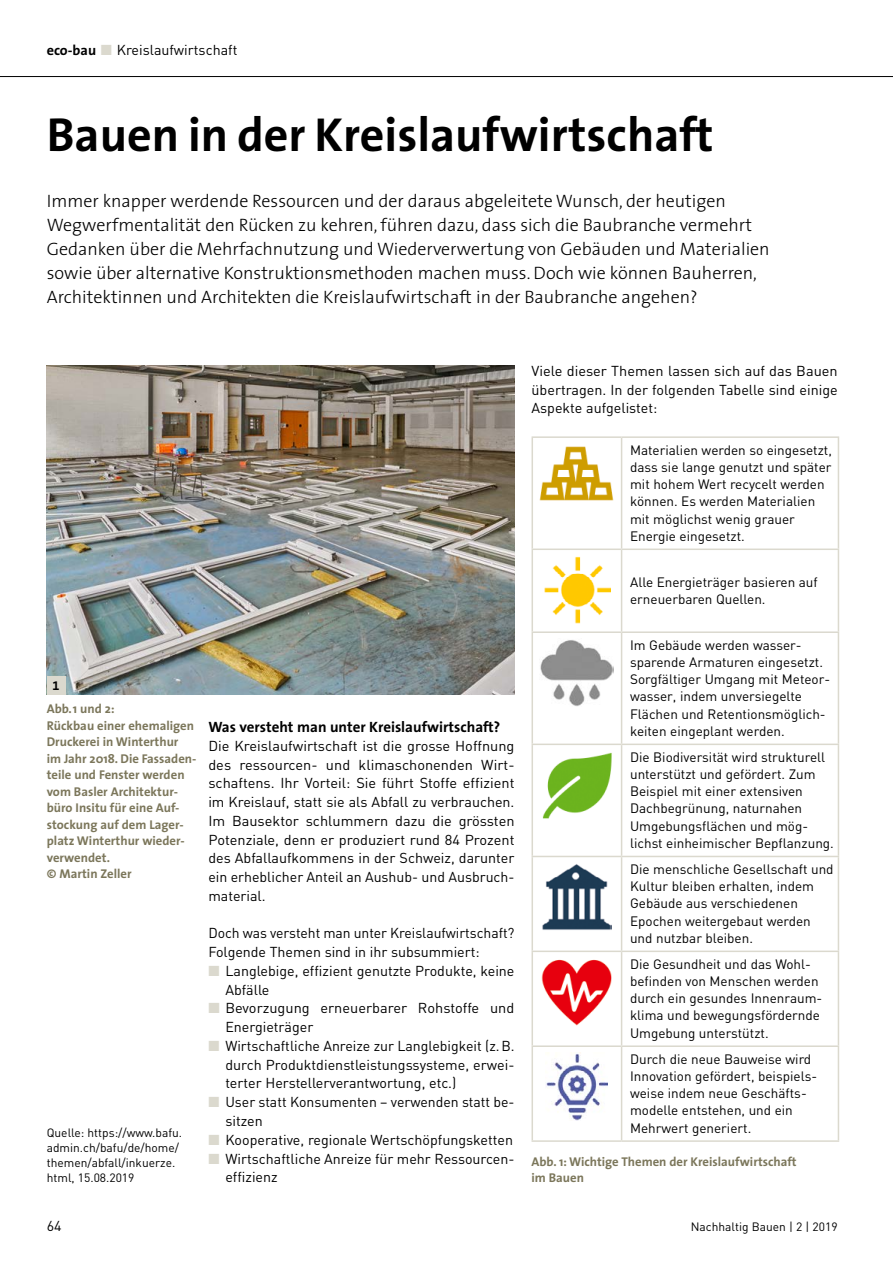
<style>
.page{position:relative;width:893px;height:1263px;background:#fff}
.page>*{position:absolute;margin:0;border:0;box-sizing:border-box;transform-origin:0 0}
.t1{font:700 48px "The Sans";color:#000}
.t2{font:300 18px/24px "The Sans";color:#000}
.t3{font:700 15px "The Sans";color:#000}
.t4{font:14.25px/18.8px "DIN";color:#000}
.t5{font:13.5px/17.2px "DIN";color:#000}
.t6{font:700 12.75px/16.5px "The Sans";color:#7b765a}
.t7{font:12.75px "The Sans Bold Expert";color:#000}
.t8{font:12px/15px "DIN";color:#000}
.s1{font-family:"The Sans";font-weight:700}
.s2{color:#dbd9ce}
</style>
<div class="page">
<hr style="left:0;top:76px;width:893px;height:1px;background:#000">
<hr style="left:531px;top:436px;width:91px;height:2px;background:#dbd9ce">
<hr style="left:531px;top:438px;width:2px;height:110px;background:#dbd9ce">
<hr style="left:622px;top:436px;width:217px;height:2px;background:#dbd9ce">
<hr style="left:621px;top:438px;width:1px;height:110px;background:#dbd9ce">
<hr style="left:838px;top:438px;width:1px;height:110px;background:#dbd9ce">
<hr style="left:531px;top:548px;width:91px;height:2px;background:#dbd9ce">
<hr style="left:531px;top:550px;width:2px;height:81px;background:#dbd9ce">
<hr style="left:622px;top:548px;width:217px;height:2px;background:#dbd9ce">
<hr style="left:621px;top:550px;width:1px;height:81px;background:#dbd9ce">
<hr style="left:838px;top:550px;width:1px;height:81px;background:#dbd9ce">
<hr style="left:531px;top:631px;width:91px;height:2px;background:#dbd9ce">
<hr style="left:531px;top:633px;width:2px;height:111px;background:#dbd9ce">
<hr style="left:622px;top:631px;width:217px;height:2px;background:#dbd9ce">
<hr style="left:621px;top:633px;width:1px;height:111px;background:#dbd9ce">
<hr style="left:838px;top:633px;width:1px;height:111px;background:#dbd9ce">
<hr style="left:531px;top:744px;width:91px;height:1px;background:#dbd9ce">
<hr style="left:531px;top:745px;width:2px;height:111px;background:#dbd9ce">
<hr style="left:622px;top:744px;width:217px;height:1px;background:#dbd9ce">
<hr style="left:621px;top:745px;width:1px;height:111px;background:#dbd9ce">
<hr style="left:838px;top:745px;width:1px;height:111px;background:#dbd9ce">
<hr style="left:531px;top:856px;width:91px;height:1px;background:#dbd9ce">
<hr style="left:531px;top:857px;width:2px;height:93px;background:#dbd9ce">
<hr style="left:622px;top:856px;width:217px;height:1px;background:#dbd9ce">
<hr style="left:621px;top:857px;width:1px;height:93px;background:#dbd9ce">
<hr style="left:838px;top:857px;width:1px;height:93px;background:#dbd9ce">
<hr style="left:531px;top:950px;width:91px;height:2px;background:#dbd9ce">
<hr style="left:531px;top:952px;width:2px;height:93px;background:#dbd9ce">
<hr style="left:622px;top:950px;width:217px;height:2px;background:#dbd9ce">
<hr style="left:621px;top:952px;width:1px;height:93px;background:#dbd9ce">
<hr style="left:838px;top:952px;width:1px;height:93px;background:#dbd9ce">
<hr style="left:531px;top:1045px;width:91px;height:2px;background:#dbd9ce">
<hr style="left:531px;top:1047px;width:2px;height:93px;background:#dbd9ce">
<hr style="left:622px;top:1045px;width:217px;height:2px;background:#dbd9ce">
<hr style="left:621px;top:1047px;width:1px;height:93px;background:#dbd9ce">
<hr style="left:838px;top:1047px;width:1px;height:93px;background:#dbd9ce">
<hr style="left:531px;top:1140px;width:91px;height:2px;background:#dbd9ce">
<hr style="left:622px;top:1140px;width:217px;height:2px;background:#dbd9ce">
<img style="left:539px;top:446px;width:75px;height:55px">
<img style="left:544px;top:556px;width:66px;height:68px">
<img style="left:540px;top:640px;width:73px;height:66px">
<img style="left:542px;top:752px;width:70px;height:67px">
<img style="left:542px;top:864px;width:70px;height:66px">
<img style="left:542px;top:959px;width:69px;height:67px">
<img style="left:546px;top:1052px;width:62px;height:68px">
<img style="left:47px;top:366px;width:467px;height:329px">
<div style="left:47px;top:676px;width:19px;height:19px;background:#dbd9ce"></div>
<p class="t4" style="left:47px;top:40px;width:192px"><span class="s1">eco-bau</span> <span class="s2">■</span> Kreislaufwirtschaft</p>
<h1 class="t1" style="left:47px;top:94px;width:668px">Bauen in der Kreislaufwirtschaft</h1>
<p class="t2" style="left:47px;top:188px;width:724px">Immer knapper werdende Ressourcen und der daraus abgeleitete Wunsch, der heutigen Wegwerfmentalität den Rücken zu kehren, führen dazu, dass sich die Baubranche vermehrt Gedanken über die Mehrfachnutzung und Wiederverwertung von Gebäuden und Materialien sowie über alternative Konstruktionsmethoden machen muss. Doch wie können Bauherren, Architektinnen und Architekten die Kreislaufwirtschaft in der Baubranche angehen?</p>
<p class="t7" style="left:53px;top:675px;width:9px">1</p>
<p class="t6" style="left:47px;top:700px;width:151px">Abb.1 und 2:<br>Rückbau einer ehemaligen<br>Druckerei in Winterthur<br>im Jahr 2018. Die Fassaden&shy;teile und Fenster werden vom Basler Architektur&shy;büro Insitu für eine Auf&shy;stockung auf dem Lager&shy;platz Winterthur wieder&shy;verwendet.<br>© Martin Zeller</p>
<p class="t8" style="left:47px;top:1125px;width:137px">Quelle: https://www.bafu. admin.ch/bafu/de/home/ themen/abfall/inkuerze. html, 15.08.2019</p>
<p class="t4" style="left:531px;top:361px;width:308px;text-align:justify">Viele dieser Themen lassen sich auf das Bauen übertragen. In der folgenden Tabelle sind einige Aspekte aufgelistet:</p>
<p class="t5" style="left:630px;top:441px;width:203px">Materialien werden so eingesetzt, dass sie lange genutzt und später mit hohem Wert recycelt werden können. Es werden Materialien mit möglichst wenig grauer<br>Energie eingesetzt.</p>
<p class="t5" style="left:630px;top:573px;width:189px">Alle Energieträger basieren auf erneuerbaren Quellen.</p>
<p class="t5" style="left:630px;top:636px;width:202px">Im Gebäude werden wasser&shy;sparende Armaturen eingesetzt.<br>Sorgfältiger Umgang mit Meteor&shy;wasser, indem unversiegelte<br>Flächen und Retentionsmöglich&shy;keiten eingeplant werden.</p>
<p class="t5" style="left:630px;top:748px;width:205px">Die Biodiversität wird strukturell unterstützt und gefördert. Zum<br>Beispiel mit einer extensiven<br>Dachbegrünung, naturnahen<br>Umgebungsflächen und mög&shy;lichst einheimischer Bepflanzung.</p>
<p class="t5" style="left:630px;top:860px;width:205px">Die menschliche Gesellschaft und<br>Kultur bleiben erhalten, indem<br>Gebäude aus verschiedenen<br>Epochen weitergebaut werden und nutzbar bleiben.</p>
<p class="t5" style="left:630px;top:955px;width:194px">Die Gesundheit und das Wohl&shy;befinden von Menschen werden durch ein gesundes Innenraum&shy;klima und bewegungsfördernde<br>Umgebung unterstützt.</p>
<p class="t5" style="left:630px;top:1050px;width:189px">Durch die neue Bauweise wird<br>Innovation gefördert, beispiels&shy;weise indem neue Geschäfts&shy;modelle entstehen, und ein<br>Mehrwert generiert.</p>
<p class="t3" style="left:208px;top:714px;width:293px">Was versteht man unter Kreislaufwirtschaft?</p>
<p class="t4" style="left:208px;top:736px;width:308px;text-align:justify">Die Kreislaufwirtschaft ist die grosse Hoffnung des ressourcen- und klimaschonenden Wirt&shy;schaftens. Ihr Vorteil: Sie führt Stoffe effizient im Kreislauf, statt sie als Abfall zu verbrauchen.<br>Im Bausektor schlummern dazu die grössten Potenziale, denn er produziert rund 84 Prozent des Abfallaufkommens in der Schweiz, darunter ein erheblicher Anteil an Aushub- und Ausbruch&shy;material.</p>
<p class="t4" style="left:208px;top:924px;width:308px">Doch was versteht man unter Kreislaufwirtschaft?<br>Folgende Themen sind in ihr subsummiert:</p>
<p class="t4" style="left:225px;top:961px;width:291px;text-indent:-17px"><span class="s2">■</span> Langlebige, effizient genutzte Produkte, keine<br>Abfälle</p>
<p class="t4" style="left:225px;top:999px;width:290px;text-indent:-17px"><span class="s2">■</span> Bevorzugung erneuerbarer Rohstoffe und<br>Energieträger</p>
<p class="t4" style="left:225px;top:1036px;width:291px;text-align:justify;text-indent:-17px"><span class="s2">■</span> Wirtschaftliche Anreize zur Langlebigkeit (z.B. durch Produktdienstleistungssysteme, erwei&shy;terter Herstellerverantwortung, etc.)</p>
<p class="t4" style="left:225px;top:1092px;width:291px;text-indent:-17px"><span class="s2">■</span> User statt Konsumenten – verwenden statt be&shy;sitzen</p>
<p class="t4" style="left:208px;top:1130px;width:306px"><span class="s2">■</span> Kooperative, regionale Wertschöpfungsketten</p>
<p class="t4" style="left:225px;top:1149px;width:291px;text-indent:-17px"><span class="s2">■</span> Wirtschaftliche Anreize für mehr Ressourcen&shy;effizienz</p>
<p class="t6" style="left:531px;top:1153px;width:266px">Abb. 1:Wichtige Themen der Kreislaufwirtschaft im Bauen</p>
<p class="t4" style="left:47px;top:1216px;width:16px">64</p>
<p class="t8" style="left:691px;top:1219px;width:148px">Nachhaltig Bauen | 2 | 2019</p>
</div>
